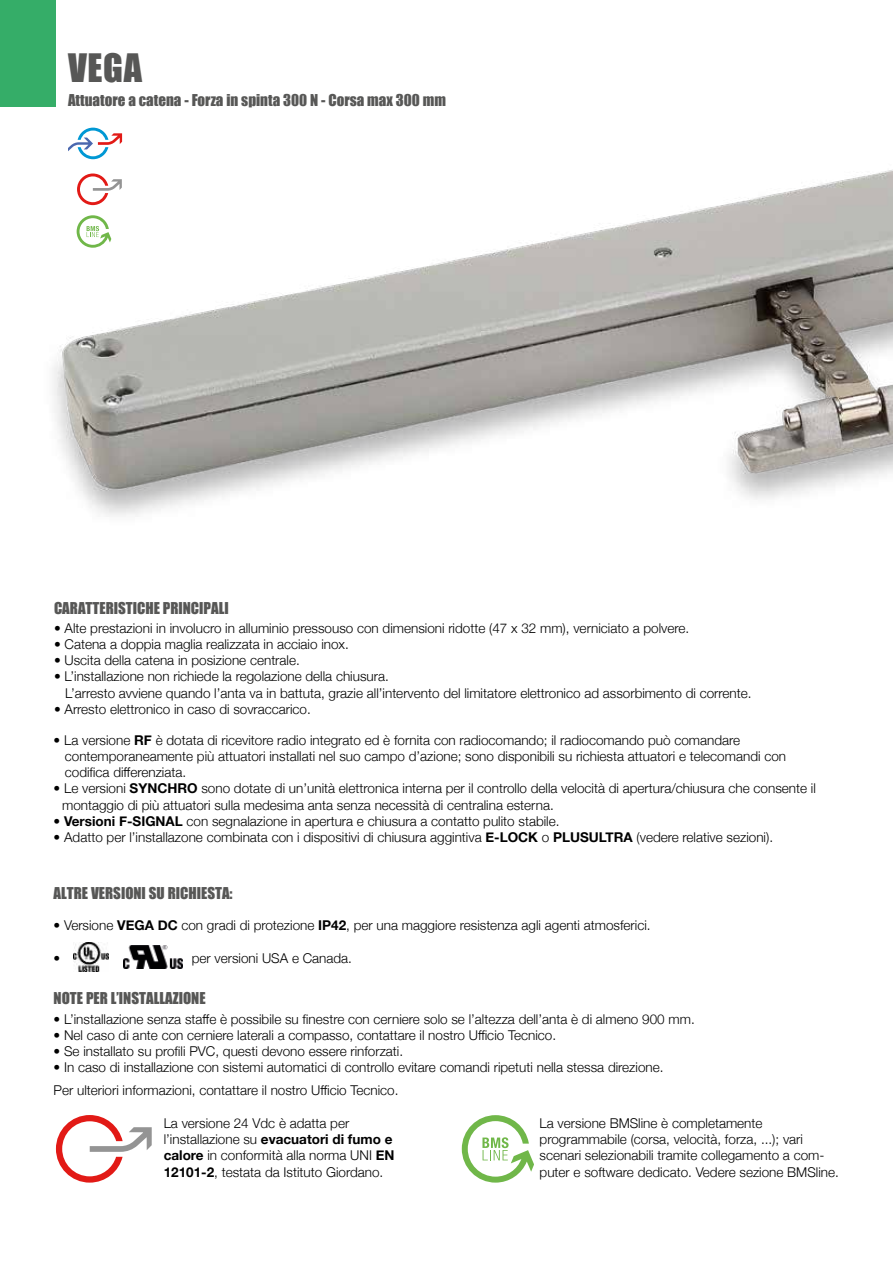
<style>
.page{position:relative;width:893px;height:1263px;background:#fff}
.page>*{position:absolute;margin:0;border:0;box-sizing:border-box;transform-origin:0 0}
.t1{font:36px "Impact";color:#575756}
.t2{font:15px "Impact";color:#575756}
.t3{font:300 13.5px/16.2px "Helvetica Neue";color:#000}
.s1{font-weight:700}
</style>
<div class="page">
<div style="left:0;top:0;width:55px;height:106px;background:#35ad68"></div>
<svg style="left:56px;top:1115px;width:96px;height:67px"></svg>
<svg style="left:462px;top:1115px;width:72px;height:67px"></svg>
<img style="left:73px;top:942px;width:36px;height:29px">
<img style="left:123px;top:946px;width:60px;height:22px">
<img style="left:41px;top:15px;width:852px;height:501px">
<h1 class="t1" style="left:68px;top:40px;width:76px">VEGA</h1>
<p class="t2" style="left:68px;top:89px;width:379px">Attuatore a catena - Forza in spinta 300 N - Corsa max 300 mm</p>
<p class="t2" style="left:54px;top:597px;width:176px">CARATTERISTICHE PRINCIPALI</p>
<p class="t3" style="left:54px;top:619px;width:637px">• Alte prestazioni in involucro in alluminio pressouso con dimensioni ridotte (47 x 32 mm), verniciato a polvere.</p>
<p class="t3" style="left:54px;top:635px;width:296px">• Catena a doppia maglia realizzata in acciaio inox.</p>
<p class="t3" style="left:54px;top:651px;width:247px">• Uscita della catena in posizione centrale.</p>
<p class="t3" style="left:65px;top:667px;width:688px;text-indent:-11px">• L’installazione non richiede la regolazione della chiusura.<br>L’arresto avviene quando l’anta va in battuta, grazie all’intervento del limitatore elettronico ad assorbimento di corrente.</p>
<p class="t3" style="left:54px;top:700px;width:258px">• Arresto elettronico in caso di sovraccarico.</p>
<p class="t3" style="left:65px;top:731px;width:723px;text-indent:-11px">• La versione <span class="s1">RF</span> è dotata di ricevitore radio integrato ed è fornita con radiocomando; il radiocomando può comandare contemporaneamente più attuatori installati nel suo campo d’azione; sono disponibili su richiesta attuatori e telecomandi con codifica differenziata.</p>
<p class="t3" style="left:62px;top:779px;width:755px;text-indent:-9px">• Le versioni <span class="s1">SYNCHRO</span> sono dotate di un’unità elettronica interna per il controllo della velocità di apertura/chiusura che consente il montaggio di più attuatori sulla medesima anta senza necessità di centralina esterna.</p>
<p class="t3" style="left:54px;top:812px;width:507px">• <span class="s1">Versioni F-SIGNAL</span> con segnalazione in apertura e chiusura a contatto pulito stabile.</p>
<p class="t3" style="left:54px;top:828px;width:721px">• Adatto per l’installazone combinata con i dispositivi di chiusura aggintiva <span class="s1">E-LOCK</span> o <span class="s1">PLUSULTRA</span> (vedere relative sezioni).</p>
<p class="t2" style="left:54px;top:881px;width:181px">ALTRE VERSIONI SU RICHIESTA:</p>
<p class="t3" style="left:54px;top:916px;width:598px">• Versione <span class="s1">VEGA DC</span> con gradi di protezione <span class="s1">IP42</span>, per una maggiore resistenza agli agenti atmosferici.</p>
<p class="t3" style="left:54px;top:949px;width:8px">•</p>
<p class="t3" style="left:192px;top:949px;width:162px">per versioni USA e Canada.</p>
<p class="t2" style="left:54px;top:986px;width:153px">NOTE PER L’INSTALLAZIONE</p>
<p class="t3" style="left:54px;top:1010px;width:643px">• L’installazione senza staffe è possibile su finestre con cerniere solo se l’altezza dell’anta è di almeno 900 mm.</p>
<p class="t3" style="left:54px;top:1026px;width:504px">• Nel caso di ante con cerniere laterali a compasso, contattare il nostro Ufficio Tecnico.</p>
<p class="t3" style="left:54px;top:1042px;width:351px">• Se installato su profili PVC, questi devono essere rinforzati.</p>
<p class="t3" style="left:54px;top:1055px;width:611px;line-height:22.5px">• In caso di installazione con sistemi automatici di controllo evitare comandi ripetuti nella stessa direzione.<br>Per ulteriori informazioni, contattare il nostro Ufficio Tecnico.</p>
<p class="t3" style="left:164px;top:1114px;width:232px">La versione 24 Vdc è adatta per l’installazione su <span class="s1">evacuatori di fumo e calore</span> in conformità alla norma UNI <span class="s1">EN 12101-2</span>, testata da Istituto Giordano.</p>
<p class="t3" style="left:540px;top:1114px;width:301px">La versione BMSline è completamente programmabile (corsa, velocità, forza, ...); vari scenari selezionabili tramite collegamento a com&shy;puter e software dedicato. Vedere sezione BMSline.</p>
</div>
